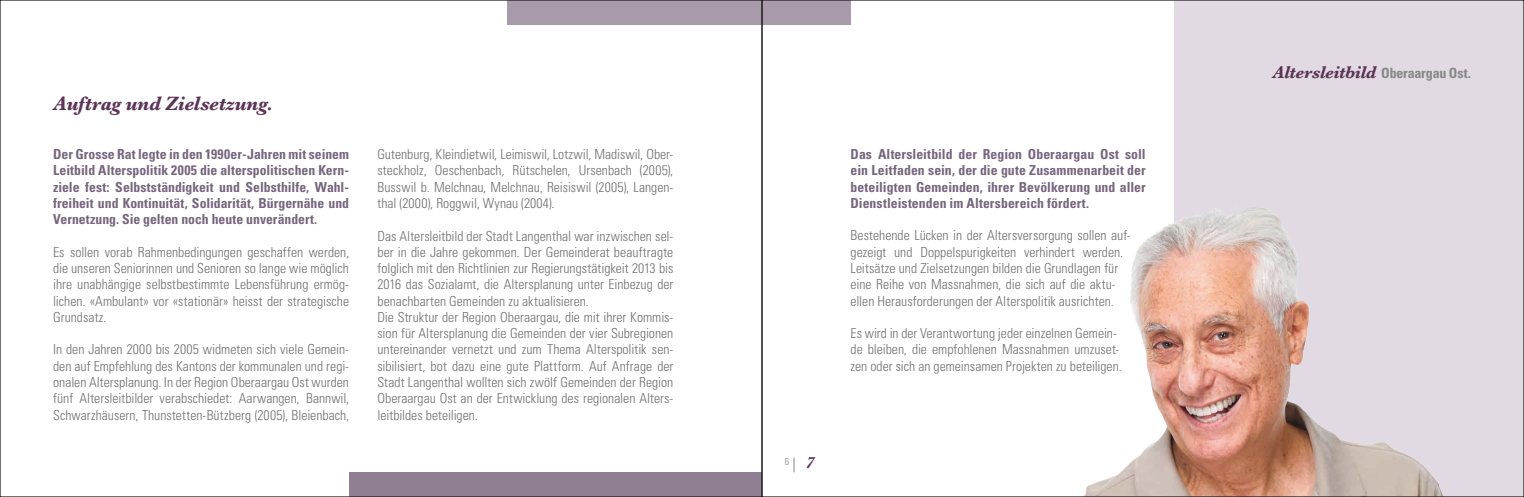
<style>
.page{position:relative;width:1524px;height:497px;background:#fff}
.page>*{position:absolute;margin:0;border:0;box-sizing:border-box;transform-origin:0 0}
.t1{font:italic 700 20px "Baskerville";letter-spacing:-.02em;color:#5c3456}
.t2{font:italic 700 17.5px "Baskerville";letter-spacing:-.015em;color:#5c3456}
.t3{font:300 condensed 13.75px/16.2px "Univers";color:#70706f;text-align:justify}
.t4{font:700 condensed 13.75px/16.2px "Univers";color:#76657d;text-align:justify}
.t5{font:300 condensed 10px "Univers";color:#878787}
.s1{font-family:"Baskerville";font-weight:700;font-style:italic;font-stretch:normal;font-size:16.25px;color:#5c3456}
.s2{font-family:"Univers";font-style:normal;font-stretch:condensed;font-size:14px;color:#878787}
</style>
<div class="page">
<div style="left:1175px;top:0;width:349px;height:496px;background:#e1dae2"></div>
<img style="left:1085px;top:194px;width:358px;height:300px">
<div style="left:349px;top:471px;width:413px;height:25px;background:#907f93"></div>
<div style="left:507px;top:0;width:343px;height:25px;background:#a89aaa"></div>
<svg style="left:794px;top:457px;width:1px;height:14px"></svg>
<h1 class="t1" style="left:53px;top:90px;width:222px">Auftrag und Zielsetzung.</h1>
<p class="t4" style="left:53px;top:146px;width:297px">Der Grosse Rat legte in den 1990er-Jahren mit seinem Leitbild Alterspolitik 2005 die alterspolitischen Kern&shy;ziele fest: Selbstständigkeit und Selbsthilfe, Wahl&shy;freiheit und Kontinuität, Solidarität, Bürgernähe und Vernetzung. Sie gelten noch heute unverändert.</p>
<p class="t3" style="left:53px;top:243px;width:297px">Es sollen vorab Rahmenbedingungen geschaffen werden, die unseren Seniorinnen und Senioren so lange wie möglich ihre unabhängige selbstbestimmte Lebensführung ermög&shy;lichen. «Ambulant» vor «stationär» heisst der strategische Grundsatz.</p>
<p class="t3" style="left:53px;top:341px;width:297px">In den Jahren 2000 bis 2005 widmeten sich viele Gemein&shy;den auf Empfehlung des Kantons der kommunalen und regi&shy;onalen Altersplanung. In der Region Oberaargau Ost wurden fünf Altersleitbilder verabschiedet: Aarwangen, Bannwil, Schwarzhäusern, Thunstetten-Bützberg (2005), Bleienbach,</p>
<p class="t3" style="left:377px;top:146px;width:297px">Gutenburg, Kleindietwil, Leimiswil, Lotzwil, Madiswil, Ober&shy;steckholz, Oeschenbach, Rütschelen, Ursenbach (2005), Busswil b. Melchnau, Melchnau, Reisiswil (2005), Langen&shy;thal (2000), Roggwil, Wynau (2004).</p>
<p class="t3" style="left:377px;top:227px;width:297px;text-align:left">Das Altersleitbild der Stadt Langenthal war inzwischen sel&shy;ber in die Jahre gekommen. Der Gemeinderat beauftragte folglich mit den Richtlinien zur Regierungstätigkeit 2013 bis 2016 das Sozialamt, die Altersplanung unter Einbezug der benachbarten Gemeinden zu aktualisieren.<br>Die Struktur der Region Oberaargau, die mit ihrer Kommis&shy;sion für Altersplanung die Gemeinden der vier Subregionen untereinander vernetzt und zum Thema Alterspolitik sen&shy;sibilisiert, bot dazu eine gute Plattform. Auf Anfrage der Stadt Langenthal wollten sich zwölf Gemeinden der Region Oberaargau Ost an der Entwicklung des regionalen Alters&shy;leitbildes beteiligen.</p>
<p class="t5" style="left:785px;top:455px;width:31px">6 <span class="s1">7</span></p>
<p class="t4" style="left:850px;top:146px;width:297px">Das Altersleitbild der Region Oberaargau Ost soll ein Leitfaden sein, der die gute Zusammenarbeit der beteiligten Gemeinden, ihrer Bevölkerung und aller Dienstleistenden im Altersbereich fördert.</p>
<p class="t3" style="left:850px;top:227px;width:282px;text-align:left">Bestehende Lücken in der Altersversorgung sollen auf&shy;gezeigt und Doppelspurigkeiten verhindert werden.<br>Leitsätze und Zielsetzungen bilden die Grundlagen für eine Reihe von Massnahmen, die sich auf die aktu&shy;ellen Herausforderungen der Alterspolitik ausrichten.</p>
<p class="t3" style="left:850px;top:324px;width:273px;text-align:left">Es wird in der Verantwortung jeder einzelnen Gemein&shy;de bleiben, die empfohlenen Massnahmen umzuset&shy;zen oder sich an gemeinsamen Projekten zu beteiligen.</p>
<p class="t2" style="left:1272px;top:60px;width:200px">Altersleitbild <span class="s2">Oberaargau Ost.</span></p>
</div>
